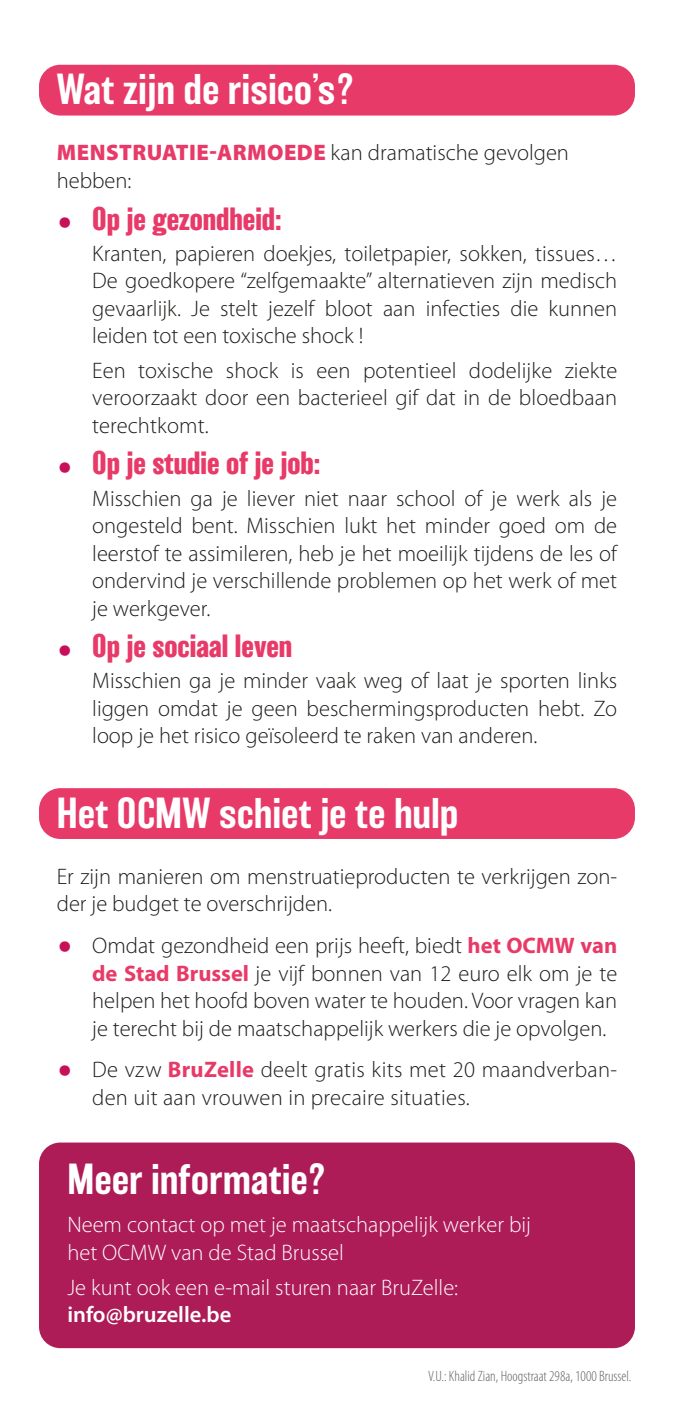
<style>
.page{position:relative;width:674px;height:1418px;background:#fff}
.page>*{position:absolute;margin:0;border:0;box-sizing:border-box;transform-origin:0 0}
.titre_intermédiare{font:500 40px "Balboa";letter-spacing:.01em;color:#fff}
.t1{font:700 30px "Balboa W01";color:#e83a68}
._09_INT_Texte_couran{font:300 22.5px/27.5px "Myriad Pro";color:#1d1d1b;text-align:justify}
.titre_intermédiare-2{font:300 22.5px/27.5px "Myriad Pro";color:#fff}
.t2{font:300 condensed 15px "Myriad Pro";color:#646463}
.s1{font-weight:900;color:#e83a68}
.s2{font-family:"Myriad Pro";font-size:40px;color:#c80f59}
.s3{font-weight:700;font-size:40px;color:#c80f59}
.s4{font-weight:700;color:#e83a68}
.s5{font-weight:600}
</style>
<div class="page">
<div style="left:39px;top:65px;width:595px;height:51px;background:#e83a68;border-radius:21px"></div>
<div style="left:39px;top:788px;width:595px;height:51px;background:#e83a68;border-radius:21px"></div>
<div style="left:39px;top:1142px;width:595px;height:206px;background:#ad1c57;border-radius:21px"></div>
<p class="titre_intermédiare" style="left:57px;top:67px;width:299px">Wat zijn de risico’s?</p>
<p class="_09_INT_Texte_couran" style="left:57px;top:139px;width:513px"><span class="s1">MENSTRUATIE-ARMOEDE</span> kan dramatische gevolgen hebben:</p>
<p class="t1" style="left:58px;top:202px;width:225px"><span class="s2">•</span> Op je gezondheid:</p>
<p class="_09_INT_Texte_couran" style="left:92px;top:239px;width:526px">Kranten, papieren doekjes, toiletpapier, sokken, tissues… De goedkopere “zelfgemaakte” alternatieven zijn medisch gevaarlijk. Je stelt jezelf bloot aan infecties die kunnen leiden tot een toxische shock !</p>
<p class="_09_INT_Texte_couran" style="left:92px;top:356px;width:526px">Een toxische shock is een potentieel dodelijke ziekte veroorzaakt door een bacterieel gif dat in de bloedbaan terechtkomt.</p>
<p class="t1" style="left:58px;top:447px;width:263px"><span class="s2">•</span> Op je studie of je job:</p>
<p class="_09_INT_Texte_couran" style="left:92px;top:484px;width:526px">Misschien ga je liever niet naar school of je werk als je ongesteld bent. Misschien lukt het minder goed om de leerstof te assimileren, heb je het moeilijk tijdens de les of ondervind je verschillende problemen op het werk of met je werkgever.</p>
<p class="t1" style="left:58px;top:629px;width:235px"><span class="s2">•</span> Op je sociaal leven</p>
<p class="_09_INT_Texte_couran" style="left:92px;top:667px;width:526px">Misschien ga je minder vaak weg of laat je sporten links liggen omdat je geen beschermingsproducten hebt. Zo loop je het risico geïsoleerd te raken van anderen.</p>
<p class="titre_intermédiare" style="left:57px;top:791px;width:402px">Het OCMW schiet je te hulp</p>
<p class="_09_INT_Texte_couran" style="left:57px;top:862px;width:561px">Er zijn manieren om menstruatieproducten te verkrijgen zon&shy;der je budget te overschrijden.</p>
<p class="_09_INT_Texte_couran" style="left:92px;top:931px;width:526px;text-indent:-34px"><span class="s3">•</span> Omdat gezondheid een prijs heeft, biedt <span class="s4">het OCMW van de Stad Brussel</span> je vijf bonnen van 12 euro elk om je te helpen het hoofd boven water te houden. Voor vragen kan je terecht bij de maatschappelijk werkers die je opvolgen.</p>
<p class="_09_INT_Texte_couran" style="left:92px;top:1055px;width:526px;text-indent:-34px"><span class="s3">•</span> De vzw <span class="s4">BruZelle</span> deelt gratis kits met 20 maandverban&shy;den uit aan vrouwen in precaire situaties.</p>
<p class="titre_intermédiare" style="left:67px;top:1157px;width:260px">Meer informatie?</p>
<p class="titre_intermédiare-2" style="left:67px;top:1210px;width:465px">Neem contact op met je maatschappelijk werker bij het OCMW van de Stad Brussel</p>
<p class="titre_intermédiare-2" style="left:67px;top:1273px;width:392px">Je kunt ook een e-mail sturen naar BruZelle: <span class="s5">info@bruzelle.be</span></p>
<p class="t2" style="left:428px;top:1368px;width:205px">V.U.: Khalid Zian, Hoogstraat 298a, 1000 Brussel.</p>
</div>
